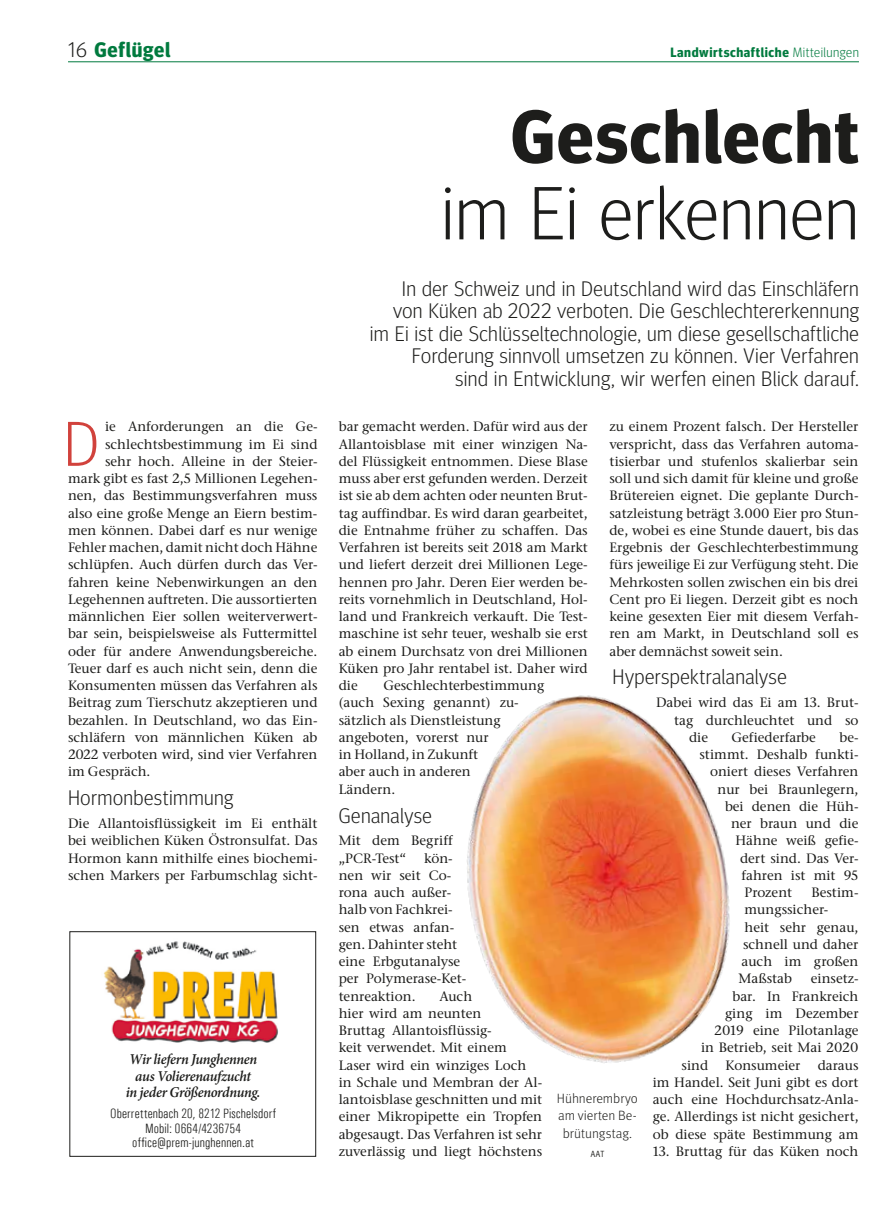
<style>
.page{position:relative;width:893px;height:1212px;background:#fff}
.page>*{position:absolute;margin:0;border:0;box-sizing:border-box;transform-origin:0 0}
.t1{font:300 75px "Meta Headline Pro";letter-spacing:.01em;color:#1d1d1b}
.t2{font:700 75px "Meta Headline Pro";letter-spacing:.025em;color:#1d1d1b}
.t3{font:300 63px "Meta Headline Pro";color:#d1423c}
.t4{font:300 21px/22.5px "Meta Headline Pro";letter-spacing:.02em;color:#1d1d1b;text-align:right}
.t5{font:700 21px "Meta Headline Pro";letter-spacing:.035em;color:#007a3e}
.t6{font:italic 600 15px/16.5px "Minion Pro";letter-spacing:-.025em;color:#1d1d1b;text-align:center;scale:.95 1}
.t7{font:500 13.5px/17.2px "Stone Serif ITC Pro";color:#1d1d1b;text-align:justify}
.t8{font:300 condensed 13.5px/15px "Univers";letter-spacing:.01em;color:#1d1d1b;text-align:center}
.t9{font:300 13.5px/17.2px "Meta Pro";letter-spacing:-.005em;color:#1d1d1b;text-align:center}
.t10{font:700 13.5px "Meta Headline Pro";letter-spacing:.045em;color:#007a3e}
.t11{font:9px "Meta Pro Cond Norm";color:#1d1d1b}
.s1{font-weight:300;color:#1d1d1b}
.s2{font-weight:300}
</style>
<div class="page">
<hr style="left:68px;top:61px;width:791px;height:1px;background:#007a3e">
<div style="left:69px;top:931px;width:247px;height:226px;border:1px solid #1d1d1b"></div>
<img style="left:103px;top:941px;width:175px;height:102px">
<img style="left:467px;top:695px;width:263px;height:368px">
<h3 class="t5" style="left:68px;top:33px;width:104px"><span class="s1">16</span> Geflügel</h3>
<p class="t10" style="left:670px;top:42px;width:190px">Landwirtschaftliche <span class="s2">Mitteilungen</span></p>
<h1 class="t2" style="left:511px;top:78px;width:349px">Geschlecht</h1>
<h1 class="t1" style="left:441px;top:159px;width:419px">im Ei erkennen</h1>
<h2 class="t3" style="left:64px;top:398px;width:37px">D</h2>
<p class="t7" style="left:105px;top:418px;width:214px">ie Anforderungen an die Ge-</p>
<p class="t7" style="left:105px;top:435px;width:214px">schlechtsbestimmung im Ei sind</p>
<p class="t7" style="left:105px;top:453px;width:214px">sehr hoch. Alleine in der Steier-</p>
<p class="t7" style="left:68px;top:470px;width:251px">mark gibt es fast 2,5 Millionen Legehen-</p>
<p class="t7" style="left:68px;top:487px;width:251px">nen, das Bestimmungsverfahren muss</p>
<p class="t7" style="left:68px;top:504px;width:251px">also eine große Menge an Eiern bestim-</p>
<p class="t7" style="left:68px;top:522px;width:251px">men können. Dabei darf es nur wenige</p>
<p class="t7" style="left:68px;top:539px;width:251px">Fehler machen, damit nicht doch Hähne</p>
<p class="t7" style="left:68px;top:556px;width:251px">schlüpfen. Auch dürfen durch das Ver-</p>
<p class="t7" style="left:68px;top:573px;width:251px">fahren keine Nebenwirkungen an den</p>
<p class="t7" style="left:68px;top:591px;width:251px">Legehennen auftreten. Die aussortierten</p>
<p class="t7" style="left:68px;top:608px;width:251px">männlichen Eier sollen weiterverwert-</p>
<p class="t7" style="left:68px;top:625px;width:251px">bar sein, beispielsweise als Futtermittel</p>
<p class="t7" style="left:68px;top:642px;width:251px">oder für andere Anwendungsbereiche.</p>
<p class="t7" style="left:68px;top:660px;width:251px">Teuer darf es auch nicht sein, denn die</p>
<p class="t7" style="left:68px;top:677px;width:251px">Konsumenten müssen das Verfahren als</p>
<p class="t7" style="left:68px;top:694px;width:251px">Beitrag zum Tierschutz akzeptieren und</p>
<p class="t7" style="left:68px;top:711px;width:251px">bezahlen. In Deutschland, wo das Ein-</p>
<p class="t7" style="left:68px;top:729px;width:251px">schläfern von männlichen Küken ab</p>
<p class="t7" style="left:68px;top:746px;width:251px">2022 verboten wird, sind vier Verfahren</p>
<p class="t7" style="left:68px;top:763px;width:84px">im Gespräch.</p>
<h3 class="t4" style="left:68px;top:785px;width:167px">Hormonbestimmung</h3>
<p class="t7" style="left:68px;top:815px;width:251px">Die Allantoisflüssigkeit im Ei enthält bei weiblichen Küken Östronsulfat. Das Hormon kann mithilfe eines biochemi&shy;schen Markers per Farbumschlag sicht-</p>
<p class="t6" style="left:126px;top:1051px;width:143px">Wir liefern Junghennen aus Volierenaufzucht<br>in jeder Größenordnung.</p>
<p class="t8" style="left:110px;top:1106px;width:168px">Oberrettenbach 20, 8212 Pischelsdorf<br>Mobil: 0664/4236754</p>
<p class="t8" style="left:132px;top:1134px;width:123px">office@prem-junghennen.at</p>
<p class="t4" style="left:370px;top:276px;width:491px">In der Schweiz und in Deutschland wird das Einschläfern von Küken ab 2022 verboten. Die Geschlechtererkennung im Ei ist die Schlüsseltechnologie, um diese gesellschaftliche Forderung sinnvoll umsetzen zu können. Vier Verfahren<br>sind in Entwicklung, wir werfen einen Blick darauf.</p>
<p class="t7" style="left:339px;top:418px;width:251px">bar gemacht werden. Dafür wird aus der Allantoisblase mit einer winzigen Na&shy;del Flüssigkeit entnommen. Diese Blase muss aber erst gefunden werden. Derzeit ist sie ab dem achten oder neunten Brut&shy;tag auffindbar. Es wird daran gearbeitet, die Entnahme früher zu schaffen. Das Verfahren ist bereits seit 2018 am Markt und liefert derzeit drei Millionen Lege&shy;hennen pro Jahr. Deren Eier werden be&shy;reits vornehmlich in Deutschland, Hol&shy;land und Frankreich verkauft. Die Test&shy;maschine ist sehr teuer, weshalb sie erst ab einem Durchsatz von drei Millionen Küken pro Jahr rentabel ist. Daher wird die</p>
<p class="t7" style="left:609px;top:418px;width:251px">zu einem Prozent falsch. Der Hersteller verspricht, dass das Verfahren automa&shy;tisierbar und stufenlos skalierbar sein soll und sich damit für kleine und große Brütereien eignet. Die geplante Durch&shy;satzleistung beträgt 3.000 Eier pro Stun&shy;de, wobei es eine Stunde dauert, bis das Ergebnis der Geschlechterbestimmung fürs jeweilige Ei zur Verfügung steht. Die Mehrkosten sollen zwischen ein bis drei Cent pro Ei liegen. Derzeit gibt es noch keine gesexten Eier mit diesem Verfah&shy;ren am Markt, in Deutschland soll es aber demnächst soweit sein.</p>
<h3 class="t4" style="left:612px;top:664px;width:176px">Hyperspektralanalyse</h3>
<p class="t7" style="left:656px;top:694px;width:204px">Dabei wird das Ei am 13. Brut-</p>
<p class="t7" style="left:674px;top:711px;width:186px">tag durchleuchtet und so</p>
<p class="t7" style="left:689px;top:729px;width:21px">die</p>
<p class="t7" style="left:731px;top:729px;width:86px">Gefiederfarbe</p>
<p class="t7" style="left:839px;top:729px;width:21px">be-</p>
<p class="t7" style="left:699px;top:746px;width:161px">stimmt. Deshalb funkti-</p>
<p class="t7" style="left:710px;top:763px;width:150px">oniert dieses Verfahren</p>
<p class="t7" style="left:717px;top:780px;width:142px">nur bei Braunlegern,</p>
<p class="t7" style="left:725px;top:798px;width:135px">bei denen die Hüh-</p>
<p class="t7" style="left:731px;top:815px;width:129px">ner braun und die</p>
<p class="t7" style="left:735px;top:832px;width:124px">Hähne weiß gefie-</p>
<p class="t7" style="left:740px;top:849px;width:120px">dert sind. Das Ver-</p>
<p class="t7" style="left:741px;top:867px;width:118px">fahren ist mit 95</p>
<p class="t7" style="left:744px;top:884px;width:49px">Prozent</p>
<p class="t7" style="left:811px;top:884px;width:49px">Bestim-</p>
<p class="t7" style="left:744px;top:901px;width:85px">mungssicher-</p>
<p class="t7" style="left:744px;top:918px;width:116px">heit sehr genau,</p>
<p class="t7" style="left:743px;top:936px;width:117px">schnell und daher</p>
<p class="t7" style="left:741px;top:953px;width:118px">auch im großen</p>
<p class="t7" style="left:738px;top:970px;width:55px">Maßstab</p>
<p class="t7" style="left:811px;top:970px;width:49px">einsetz-</p>
<p class="t7" style="left:732px;top:987px;width:128px">bar. In Frankreich</p>
<p class="t7" style="left:725px;top:1005px;width:135px">ging im Dezember</p>
<p class="t7" style="left:714px;top:1022px;width:146px">2019 eine Pilotanlage</p>
<p class="t7" style="left:701px;top:1039px;width:159px">in Betrieb, seit Mai 2020</p>
<p class="t7" style="left:681px;top:1056px;width:28px">sind</p>
<p class="t7" style="left:725px;top:1056px;width:76px">Konsumeier</p>
<p class="t7" style="left:339px;top:677px;width:207px;text-align:left;text-indent:45px">Geschlechterbestimmung (auch Sexing genannt) zu&shy;sätzlich als Dienstleistung angeboten, vorerst nur<br>in Holland, in Zukunft<br>aber auch in anderen<br>Ländern.</p>
<h3 class="t4" style="left:339px;top:802px;width:95px">Genanalyse</h3>
<p class="t7" style="left:339px;top:832px;width:115px">Mit dem Begriff „PCR-Test“</p>
<p class="t7" style="left:339px;top:849px;width:129px;text-align:left;text-indent:85px">kön&shy;nen wir seit Co&shy;rona auch außer&shy;halb von Fachkrei&shy;sen etwas anfan&shy;gen. Dahinter steht eine Erbgutanalyse per Polymerase-Ket&shy;tenreaktion.</p>
<p class="t7" style="left:339px;top:987px;width:205px;text-align:left;text-indent:101px">Auch<br>hier wird am neunten<br>Bruttag Allantoisflüssig-<br>keit verwendet. Mit einem<br>Laser wird ein winziges Loch in Schale und Membran der Al&shy;lantoisblase geschnitten und mit einer Mikropipette ein Tropfen abgesaugt. Das Verfahren ist sehr zuverlässig und liegt höchstens</p>
<p class="t7" style="left:653px;top:1056px;width:207px;text-indent:165px">daraus im Handel. Seit Juni gibt es dort auch eine Hochdurchsatz-Anla&shy;ge. Allerdings ist nicht gesichert, ob diese späte Bestimmung am</p>
<p class="t7" style="left:653px;top:1143px;width:207px">13. Bruttag für das Küken noch</p>
<p class="t9" style="left:557px;top:1089px;width:82px">Hühnerembryo am vierten Be&shy;brütungstag.</p>
<p class="t11" style="left:591px;top:1147px;width:15px">AAT</p>
</div>
